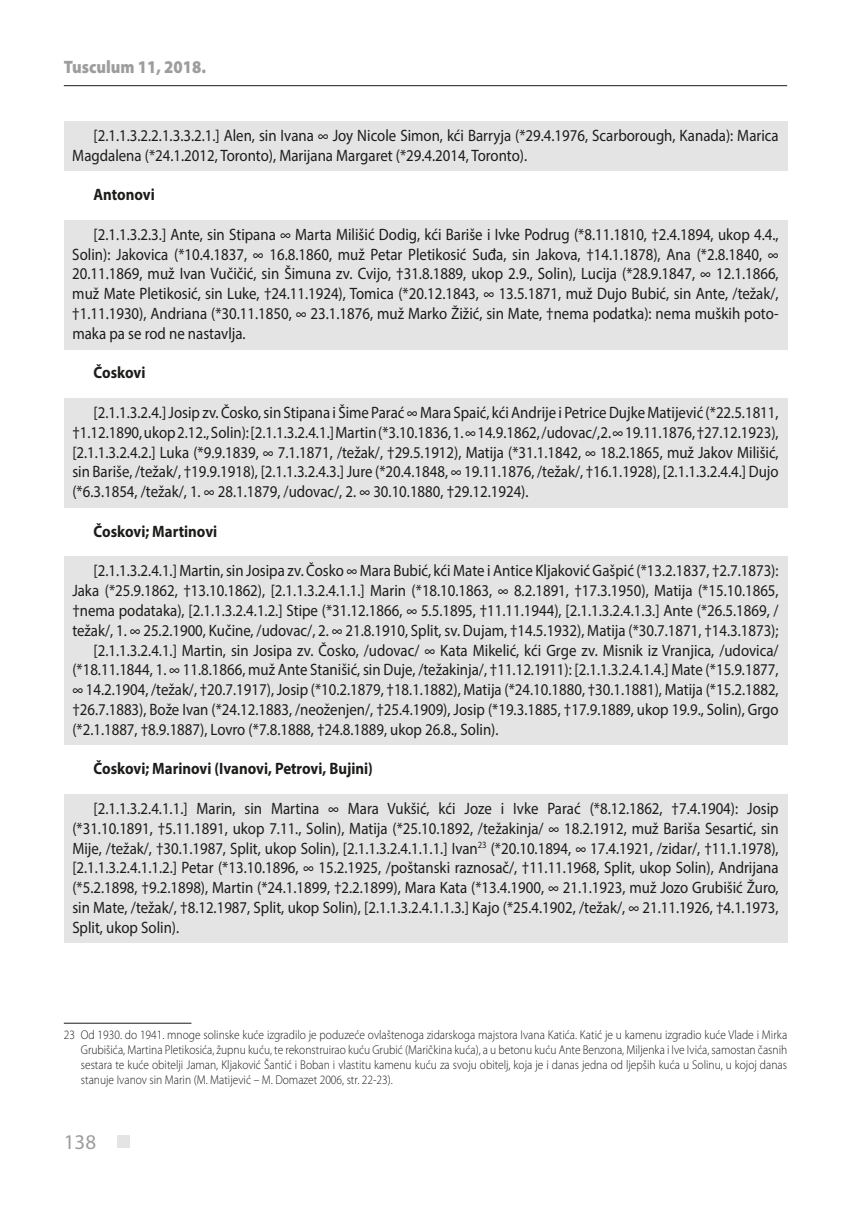
<style>
.page{position:relative;width:851px;height:1212px;background:#fff}
.page>*{position:absolute;margin:0;border:0;box-sizing:border-box;transform-origin:0 0}
.t1{font:21px "Myriad Pro";color:#9e9d9d}
.t2{font:900 18px "Myriad Pro";color:#9e9d9d;scale:.9 1}
.t3{font:16.5px/19.8px "Myriad Pro";color:#1c1c1b;text-align:justify;scale:.9 1}
.t4{font:700 16.5px "Myriad Pro";color:#1c1c1b;scale:.9 1}
.t5{font:300 12.75px/15.3px "Myriad Pro";color:#1c1c1b;text-align:justify;scale:.9 1}
</style>
<div class="page">
<hr style="left:64px;top:85px;width:723px;height:1px;background:#1c1c1b">
<div style="left:117px;top:1135px;width:13px;height:13px;background:#e4e4e4"></div>
<div style="left:64px;top:794px;width:723px;height:149px;background:#e4e4e4"></div>
<div style="left:64px;top:557px;width:723px;height:188px;background:#e4e4e4"></div>
<div style="left:64px;top:398px;width:723px;height:109px;background:#e4e4e4"></div>
<div style="left:64px;top:220px;width:723px;height:129px;background:#e4e4e4"></div>
<div style="left:64px;top:121px;width:723px;height:50px;background:#e4e4e4"></div>
<hr style="left:64px;top:1023px;width:127px;height:1px;background:#1c1c1b">
<p class="t2" style="left:64px;top:57px;width:159px">Tusculum 11, 2018.</p>
<p class="t3" style="left:72px;top:125px;width:786px;text-indent:21px">[2.1.1.3.2.2.1.3.3.2.1.] Alen, sin Ivana ∞ Joy Nicole Simon, kći Barryja (*29.4.1976, Scarborough, Kanada): Marica<br>Magdalena (*24.1.2012, Toronto), Marijana Margaret (*29.4.2014, Toronto).</p>
<p class="t4" style="left:94px;top:184px;width:70px">Antonovi</p>
<p class="t3" style="left:72px;top:224px;width:786px;text-indent:21px">[2.1.1.3.2.3.] Ante, sin Stipana ∞ Marta Milišić Dodig, kći Bariše i Ivke Podrug (*8.11.1810, †2.4.1894, ukop 4.4., Solin): Jakovica (*10.4.1837, ∞ 16.8.1860, muž Petar Pletikosić Suđa, sin Jakova, †14.1.1878), Ana (*2.8.1840, ∞ 20.11.1869, muž Ivan Vučičić, sin Šimuna zv. Cvijo, †31.8.1889, ukop 2.9., Solin), Lucija (*28.9.1847, ∞ 12.1.1866, muž Mate Pletikosić, sin Luke, †24.11.1924), Tomica (*20.12.1843, ∞ 13.5.1871, muž Dujo Bubić, sin Ante, /težak/, †1.11.1930), Andriana (*30.11.1850, ∞ 23.1.1876, muž Marko Žižić, sin Mate, †nema podatka): nema muških poto&shy;maka pa se rod ne nastavlja.</p>
<p class="t4" style="left:94px;top:362px;width:59px">Čoskovi</p>
<p class="t3" style="left:72px;top:402px;width:786px;text-indent:21px">[2.1.1.3.2.4.] Josip zv. Čosko, sin Stipana i Šime Parać ∞ Mara Spaić, kći Andrije i Petrice Dujke Matijević (*22.5.1811, †1.12.1890, ukop 2.12., Solin): [2.1.1.3.2.4.1.] Martin (*3.10.1836, 1. ∞ 14.9.1862, /udovac/,2. ∞ 19.11.1876, †27.12.1923), [2.1.1.3.2.4.2.] Luka (*9.9.1839, ∞ 7.1.1871, /težak/, †29.5.1912), Matija (*31.1.1842, ∞ 18.2.1865, muž Jakov Milišić, sin Bariše, /težak/, †19.9.1918), [2.1.1.3.2.4.3.] Jure (*20.4.1848, ∞ 19.11.1876, /težak/, †16.1.1928), [2.1.1.3.2.4.4.] Dujo (*6.3.1854, /težak/, 1. ∞ 28.1.1879, /udovac/, 2. ∞ 30.10.1880, †29.12.1924).</p>
<p class="t4" style="left:94px;top:520px;width:139px">Čoskovi; Martinovi</p>
<p class="t3" style="left:94px;top:561px;width:762px">[2.1.1.3.2.4.1.] Martin, sin Josipa zv. Čosko ∞ Mara Bubić, kći Mate i Antice Kljaković Gašpić (*13.2.1837, †2.7.1873):</p>
<p class="t3" style="left:72px;top:580px;width:786px">Jaka (*25.9.1862, †13.10.1862), [2.1.1.3.2.4.1.1.] Marin (*18.10.1863, ∞ 8.2.1891, †17.3.1950), Matija (*15.10.1865,</p>
<p class="t3" style="left:72px;top:600px;width:786px">†nema podataka), [2.1.1.3.2.4.1.2.] Stipe (*31.12.1866, ∞ 5.5.1895, †11.11.1944), [2.1.1.3.2.4.1.3.] Ante (*26.5.1869, /</p>
<p class="t3" style="left:72px;top:620px;width:786px">težak/, 1. ∞ 25.2.1900, Kučine, /udovac/, 2. ∞ 21.8.1910, Split, sv. Dujam, †14.5.1932), Matija (*30.7.1871, †14.3.1873);</p>
<p class="t3" style="left:94px;top:640px;width:762px">[2.1.1.3.2.4.1.] Martin, sin Josipa zv. Čosko, /udovac/ ∞ Kata Mikelić, kći Grge zv. Misnik iz Vranjica, /udovica/</p>
<p class="t3" style="left:72px;top:660px;width:786px">(*18.11.1844, 1. ∞ 11.8.1866, muž Ante Stanišić, sin Duje, /težakinja/, †11.12.1911): [2.1.1.3.2.4.1.4.] Mate (*15.9.1877,</p>
<p class="t3" style="left:72px;top:679px;width:786px">∞ 14.2.1904, /težak/, †20.7.1917), Josip (*10.2.1879, †18.1.1882), Matija (*24.10.1880, †30.1.1881), Matija (*15.2.1882,</p>
<p class="t3" style="left:72px;top:699px;width:786px">†26.7.1883), Bože Ivan (*24.12.1883, /neoženjen/, †25.4.1909), Josip (*19.3.1885, †17.9.1889, ukop 19.9., Solin), Grgo</p>
<p class="t3" style="left:72px;top:719px;width:475px">(*2.1.1887, †8.9.1887), Lovro (*7.8.1888, †24.8.1889, ukop 26.8., Solin).</p>
<p class="t4" style="left:94px;top:758px;width:312px">Čoskovi; Marinovi (Ivanovi, Petrovi, Bujini)</p>
<p class="t3" style="left:72px;top:798px;width:786px;text-indent:21px">[2.1.1.3.2.4.1.1.] Marin, sin Martina ∞ Mara Vukšić, kći Joze i Ivke Parać (*8.12.1862, †7.4.1904): Josip (*31.10.1891, †5.11.1891, ukop 7.11., Solin), Matija (*25.10.1892, /težakinja/ ∞ 18.2.1912, muž Bariša Sesartić, sin Mije, /težak/, †30.1.1987, Split, ukop Solin), [2.1.1.3.2.4.1.1.1.] Ivan<sup>23</sup> (*20.10.1894, ∞ 17.4.1921, /zidar/, †11.1.1978), [2.1.1.3.2.4.1.1.2.] Petar (*13.10.1896, ∞ 15.2.1925, /poštanski raznosač/, †11.11.1968, Split, ukop Solin), Andrijana (*5.2.1898, †9.2.1898), Martin (*24.1.1899, †2.2.1899), Mara Kata (*13.4.1900, ∞ 21.1.1923, muž Jozo Grubišić Žuro, sin Mate, /težak/, †8.12.1987, Split, ukop Solin), [2.1.1.3.2.4.1.1.3.] Kajo (*25.4.1902, /težak/, ∞ 21.11.1926, †4.1.1973, Split, ukop Solin).</p>
<p class="t5" style="left:81px;top:1027px;width:786px;text-indent:-17px">23 Od 1930. do 1941. mnoge solinske kuće izgradilo je poduzeće ovlaštenoga zidarskoga majstora Ivana Katića. Katić je u kamenu izgradio kuće Vlade i Mirka Grubišića, Martina Pletikosića, župnu kuću, te rekonstruirao kuću Grubić (Maričkina kuća), a u betonu kuću Ante Benzona, Miljenka i Ive Ivića, samostan časnih sestara te kuće obitelji Jaman, Kljaković Šantić i Boban i vlastitu kamenu kuću za svoju obitelj, koja je i danas jedna od ljepših kuća u Solinu, u kojoj danas stanuje Ivanov sin Marin (M. Matijević – M. Domazet 2006, str. 22-23).</p>
<p class="t1" style="left:64px;top:1128px;width:34px">138</p>
</div>
